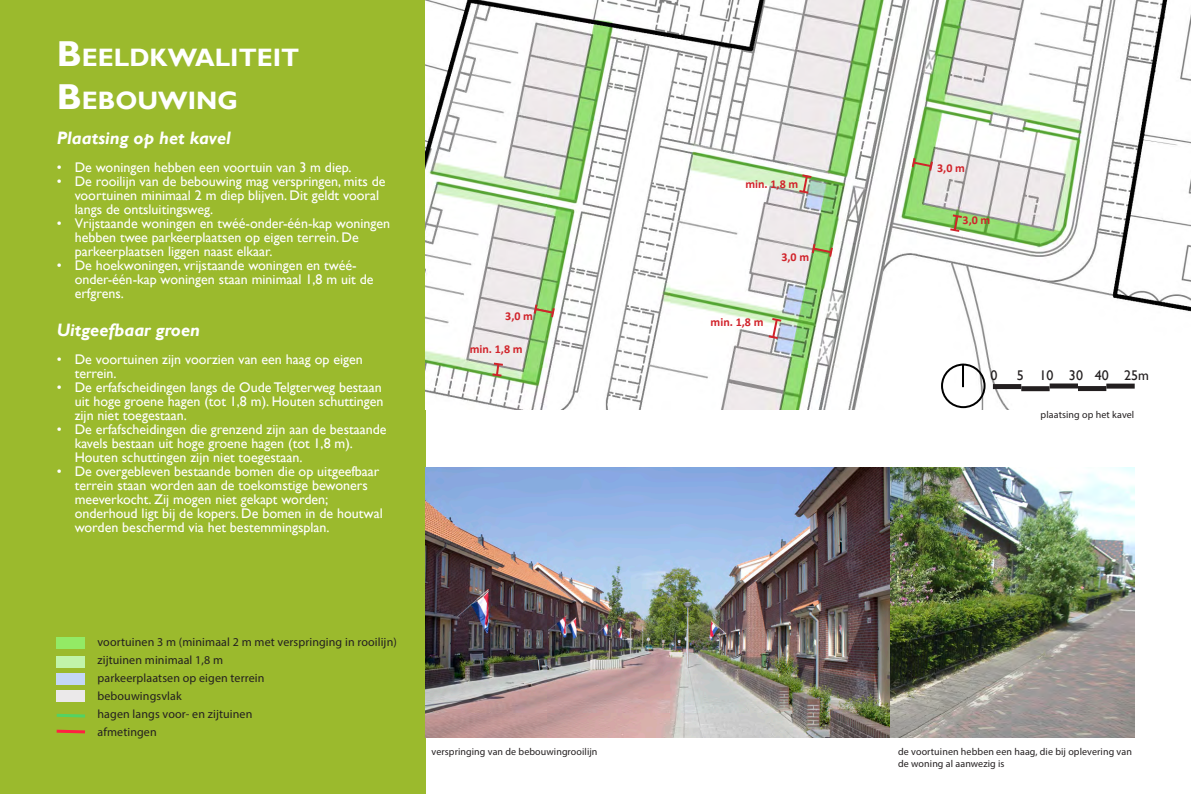
<style>
.page{position:relative;width:1191px;height:794px;background:#fff}
.page>*{position:absolute;margin:0;border:0;box-sizing:border-box;transform-origin:0 0}
.kop{font:700 25.2px "Gill Sans";color:#fff}
.Kop_subkop{font:italic 700 18px "Gill Sans";color:#fff}
.t1{font:14px/14px "Gill Sans";color:#fff}
.standaard_tekst{font:14px "Gill Sans";color:#231f20}
.onderschriften{font:12px "Myriad Pro";letter-spacing:.01em;color:#231f20}
.kop-2{font:700 12px "Calibri";color:#d1232a}
.bijschriften{font:10px/11.3px "Myriad Pro";letter-spacing:.01em;color:#231f20}
.s1{font-size:36px}
</style>
<div class="page">
<div style="left:0;top:0;width:426px;height:794px;background:#9bba2d"></div>
<img style="left:426px;top:0;width:765px;height:409px">
<div style="left:993px;top:384px;width:28px;height:5px;background:#231f20"></div>
<div style="left:1049px;top:383px;width:29px;height:5px;background:#231f20"></div>
<div style="left:1078px;top:386px;width:28px;height:5px;background:#231f20"></div>
<div style="left:1106px;top:383px;width:28px;height:5px;background:#231f20"></div>
<div style="left:1021px;top:386px;width:28px;height:5px;background:#231f20"></div>
<div style="left:941px;top:363px;width:44px;height:45px;border:2px solid #000;border-radius:50%"></div>
<hr style="left:962px;top:364px;width:2px;height:23px;background:#000">
<div style="left:57px;top:673px;width:28px;height:11px;background:#c4d7f7"></div>
<div style="left:57px;top:690px;width:28px;height:11px;background:#ebe9ea"></div>
<div style="left:57px;top:656px;width:28px;height:11px;background:#c1f4a9"></div>
<div style="left:57px;top:638px;width:28px;height:11px;background:#93ea65"></div>
<svg style="left:56px;top:713px;width:29px;height:5px"></svg>
<svg style="left:56px;top:729px;width:29px;height:5px"></svg>
<img style="left:426px;top:467px;width:708px;height:270px">
<svg style="left:810px;top:242px;width:24px;height:17px"></svg>
<svg style="left:532px;top:302px;width:24px;height:17px"></svg>
<svg style="left:910px;top:156px;width:24px;height:17px"></svg>
<svg style="left:490px;top:361px;width:15px;height:17px"></svg>
<svg style="left:797px;top:173px;width:16px;height:22px"></svg>
<svg style="left:766px;top:316px;width:17px;height:24px"></svg>
<svg style="left:948px;top:213px;width:16px;height:20px"></svg>
<p class="kop" style="left:57px;top:42px;width:244px"><span class="s1">B</span>EELDKWALITEIT</p>
<p class="kop" style="left:57px;top:85px;width:183px"><span class="s1">B</span>EBOUWING</p>
<p class="Kop_subkop" style="left:57px;top:127px;width:176px">Plaatsing op het kavel</p>
<p class="t1" style="left:57px;top:160px;width:296px">• De woningen hebben een voortuin van 3 m diep.</p>
<p class="t1" style="left:75px;top:174px;width:312px;text-indent:-18px">• De rooilijn van de bebouwing mag verspringen, mits de voortuinen minimaal 2 m diep blijven. Dit geldt vooral langs de ontsluitingsweg.</p>
<p class="t1" style="left:75px;top:216px;width:317px;text-indent:-18px">• Vrijstaande woningen en twéé-onder-één-kap woningen hebben twee parkeerplaatsen op eigen terrein. De parkeerplaatsen liggen naast elkaar.</p>
<p class="t1" style="left:75px;top:258px;width:300px;text-indent:-18px">• De hoekwoningen, vrijstaande woningen en twéé&shy;onder-één-kap woningen staan minimaal 1,8 m uit de erfgrens.</p>
<p class="Kop_subkop" style="left:57px;top:319px;width:145px">Uitgeefbaar groen</p>
<p class="t1" style="left:75px;top:352px;width:289px;text-indent:-18px">• De voortuinen zijn voorzien van een haag op eigen terrein.</p>
<p class="t1" style="left:75px;top:380px;width:310px;text-indent:-18px">• De erfafscheidingen langs de Oude Telgterweg bestaan uit hoge groene hagen (tot 1,8 m). Houten schuttingen zijn niet toegestaan.</p>
<p class="t1" style="left:75px;top:422px;width:313px;text-indent:-18px">• De erfafscheidingen die grenzend zijn aan de bestaande kavels bestaan uit hoge groene hagen (tot 1,8 m).<br>Houten schuttingen zijn niet toegestaan.</p>
<p class="t1" style="left:75px;top:464px;width:309px;text-indent:-18px">• De overgebleven bestaande bomen die op uitgeefbaar terrein staan worden aan de toekomstige bewoners meeverkocht. Zij mogen niet gekapt worden; onderhoud ligt bij de kopers. De bomen in de houtwal worden beschermd via het bestemmingsplan.</p>
<p class="kop-2" style="left:505px;top:308px;width:29px">3,0 m</p>
<p class="kop-2" style="left:470px;top:342px;width:54px">min. 1,8 m</p>
<p class="kop-2" style="left:745px;top:176px;width:54px">min. 1,8 m</p>
<p class="kop-2" style="left:781px;top:249px;width:29px">3,0 m</p>
<p class="kop-2" style="left:710px;top:315px;width:54px">min. 1,8 m</p>
<p class="kop-2" style="left:937px;top:160px;width:29px">3,0 m</p>
<p class="kop-2" style="left:962px;top:212px;width:29px">3,0 m</p>
<p class="standaard_tekst" style="left:990px;top:367px;width:8px">0</p>
<p class="standaard_tekst" style="left:1016px;top:367px;width:134px">5 10 30 40 25m</p>
<p class="bijschriften" style="left:1040px;top:409px;width:95px">plaatsing op het kavel</p>
<p class="onderschriften" style="left:98px;top:634px;width:301px">voortuinen 3 m (minimaal 2 m met verspringing in rooilijn)</p>
<p class="onderschriften" style="left:98px;top:652px;width:127px">zijtuinen minimaal 1,8 m</p>
<p class="onderschriften" style="left:98px;top:670px;width:168px">parkeerplaatsen op eigen terrein</p>
<p class="onderschriften" style="left:98px;top:688px;width:86px">bebouwingsvlak</p>
<p class="onderschriften" style="left:98px;top:706px;width:156px">hagen langs voor- en zijtuinen</p>
<p class="onderschriften" style="left:98px;top:724px;width:61px">afmetingen</p>
<p class="bijschriften" style="left:431px;top:746px;width:167px">verspringing van de bebouwingrooilijn</p>
<p class="bijschriften" style="left:898px;top:746px;width:235px">de voortuinen hebben een haag, die bij oplevering van de woning al aanwezig is</p>
</div>
